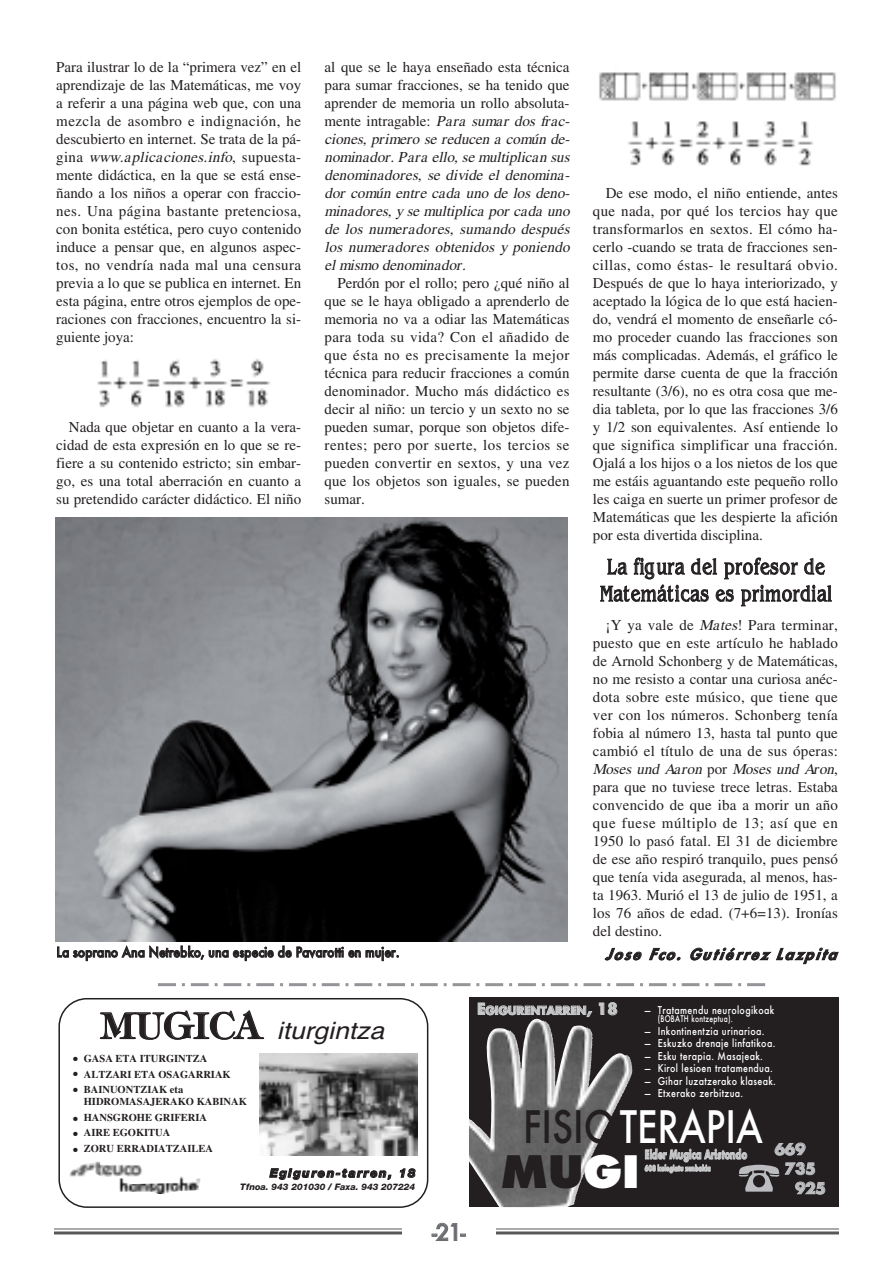
<style>
.page{position:relative;width:893px;height:1263px;background:#fff}
.page>*{position:absolute;margin:0;border:0;box-sizing:border-box;transform-origin:0 0}
.t1{font:500 43.5px/45px "Futura";color:#fff;scale:.83 1}
.t2{font:600 36px "Tiffany";color:#231f20}
.t3{font:italic 24px "Helvetica";color:#231f20;scale:1.1 1}
.t4{font:22.5px/27px "Benguiat";letter-spacing:.045em;color:#231f20;text-align:center;scale:.75 1}
.t5{font:500 22.5px "Futura";color:#6c6d70}
.t6{font:15px/18px "Times";color:#231f20;text-align:justify}
.t7{font:italic 15px/18px "Times";color:#231f20}
.t8{font:italic 800 15px "Futura";letter-spacing:.145em;color:#231f20}
.t9{font:700 15px/19.5px "Futura";letter-spacing:-.01em;color:#bcbdc0}
.t10{font:500 13.5px "Futura";letter-spacing:.005em;color:#231f20;scale:.9 1}
.t11{font:700 12px "Futura";letter-spacing:.01em;color:#c7c8ca;scale:.7 1}
.t12{font:italic 800 12px "Helvetica Neue";letter-spacing:.125em;color:#231f20}
.t13{font:700 11.25px "Futura";letter-spacing:-.01em;color:#c7c8ca}
.t14{font:500 10.5px "Futura";letter-spacing:.035em;color:#fff;scale:.85 1}
.t15{font:700 10.5px/11.9px "Times";color:#231f20}
.t16{font:italic 800 9px "Helvetica Neue";color:#231f20}
.t17{font:500 9px "Futura";letter-spacing:.035em;color:#fff;scale:.75 1}
.t18{font:700 7.5px "Futura";letter-spacing:-.005em;color:#c7c8ca;scale:.7 1}
.s1{font-style:italic}
.s2{font-style:normal}
.s3{font-size:15px}
.s4{color:#231f20}
.s5{font-weight:800;color:#231f20}
.s6{font-weight:800}
</style>
<div class="page">
<hr style="left:54px;top:1228px;width:785px;height:1px;background:#57585a">
<hr style="left:54px;top:1231px;width:785px;height:3px;background:#57585a">
<div style="left:402px;top:1212px;width:93px;height:45px;background:#fff"></div>
<img style="left:97px;top:359px;width:173px;height:49px">
<img style="left:55px;top:518px;width:513px;height:423px">
<svg style="left:58px;top:998px;width:370px;height:210px"></svg>
<img style="left:70px;top:1162px;width:73px;height:15px">
<img style="left:119px;top:1176px;width:81px;height:18px">
<svg style="left:469px;top:997px;width:370px;height:210px;background:#383536"></svg>
<img style="left:536px;top:1019px;width:57px;height:67px">
<svg style="left:181px;top:983px;width:561px;height:3px"></svg>
<hr style="left:158px;top:983px;width:18px;height:3px;background:#939598">
<hr style="left:747px;top:983px;width:18px;height:3px;background:#939598">
<img style="left:628px;top:121px;width:185px;height:45px">
<img style="left:599px;top:72px;width:237px;height:29px">
<svg style="left:738px;top:1165px;width:41px;height:27px"></svg>
<p class="t6" style="left:56px;top:60px;width:246px">Para ilustrar lo de la “primera vez” en el aprendizaje de las Matemáticas, me voy a referir a una página web que, con una mezcla de asombro e indignación, he descubierto en internet. Se trata de la pá&shy;g i n a <span class="s1">www.aplicaciones.info</span>, s u p u e s t a - mente didáctica, en la que se está ense&shy;ñando a los niños a operar con fraccio&shy;nes. Una página bastante pretenciosa, con bonita estética, pero cuyo contenido induce a pensar que, en algunos aspec&shy;tos, no vendría nada mal una censura previa a lo que se publica en internet. En esta página, entre otros ejemplos de ope&shy;raciones con fracciones, encuentro la si&shy;guiente joya:</p>
<p class="t6" style="left:56px;top:420px;width:246px;text-indent:13px">Nada que objetar en cuanto a la vera&shy;cidad de esta expresión en lo que se re&shy;fiere a su contenido estricto; sin embar&shy;go, es una total aberración en cuanto a su pretendido carácter didáctico. El niño</p>
<p class="t7" style="left:325px;top:60px;width:249px"><span class="s2">al que se le haya enseñado esta técnica para sumar fracciones, se ha tenido que aprender de memoria un rollo absoluta&shy;mente intragable:</span> Para sumar dos frac&shy;ciones, primero se reducen a común de&shy;nominador. Para ello, se multiplican sus denominadores, se divide el denomina&shy;dor común entre cada uno de los deno&shy;minadores, y se multiplica por cada uno de los numeradores, sumando después los numeradores obtenidos y poniendo el mismo denominador.</p>
<p class="t6" style="left:325px;top:276px;width:246px;text-indent:13px">Perdón por el rollo; pero ¿qué niño al que se le haya obligado a aprenderlo de memoria no va a odiar las Matemáticas para toda su vida? Con el añadido de que ésta no es precisamente la mejor técnica para reducir fracciones a común denominador. Mucho más didáctico es decir al niño: un tercio y un sexto no se pueden sumar, porque son objetos dife&shy;rentes; pero por suerte, los tercios se pueden convertir en sextos, y una vez que los objetos son iguales, se pueden sumar.</p>
<p class="t10" style="left:56px;top:944px;width:383px">La soprano Ana Netrebko, una especie de Pavarotti en mujer.</p>
<p class="t6" style="left:593px;top:186px;width:246px;text-indent:13px">De ese modo, el niño entiende, antes que nada, por qué los tercios hay que transformarlos en sextos. El cómo ha&shy;cerlo -cuando se trata de fracciones sen&shy;cillas, como éstas- le resultará obvio.<br>Después de que lo haya interiorizado, y aceptado la lógica de lo que está hacien&shy;do, vendrá el momento de enseñarle có&shy;mo proceder cuando las fracciones son más complicadas. Además, el gráfico le permite darse cuenta de que la fracción resultante (3/6), no es otra cosa que me&shy;dia tableta, por lo que las fracciones 3/6 y 1/2 son equivalentes. Así entiende lo que significa simplificar una fracción.<br>Ojalá a los hijos o a los nietos de los que me estáis aguantando este pequeño rollo les caiga en suerte un primer profesor de Matemáticas que les despierte la afición por esta divertida disciplina.</p>
<h3 class="t4" style="left:600px;top:553px;width:311px">La figura del profesor de<br>Matemáticas es primordial</h3>
<p class="t6" style="left:593px;top:618px;width:246px;text-indent:13px">¡Y ya vale de <span class="s1">Mates</span>! Para terminar, puesto que en este artículo he hablado de Arnold Schonberg y de Matemáticas, no me resisto a contar una curiosa anéc&shy;dota sobre este músico, que tiene que ver con los números. Schonberg tenía fobia al número 13, hasta tal punto que cambió el título de una de sus óperas:<br><span class="s1">Moses und Aaron</span> p o r <span class="s1">Moses und Aron</span>, para que no tuviese trece letras. Estaba convencido de que iba a morir un año que fuese múltiplo de 13; así que en 1950 lo pasó fatal. El 31 de diciembre de ese año respiró tranquilo, pues pensó que tenía vida asegurada, al menos, has&shy;ta 1963. Murió el 13 de julio de 1951, a los 76 años de edad. (7+6=13). Ironías del destino.</p>
<p class="t8" style="left:605px;top:947px;width:236px">Jose Fco. Gutiérrez Lazpita</p>
<h2 class="t2" style="left:100px;top:1005px;width:163px">MUGICA</h2>
<p class="t15" style="left:73px;top:1054px;width:136px">● GASA ETA ITURGINTZA</p>
<p class="t15" style="left:73px;top:1069px;width:159px">● ALTZARI ETA OSAGARRIAK</p>
<p class="t15" style="left:84px;top:1085px;width:165px;text-indent:-11px">● BAINUONTZIAK eta<br>HIDROMASAJERAKO KABINAK</p>
<p class="t15" style="left:73px;top:1112px;width:135px">● HANSGROHE GRIFERIA</p>
<p class="t15" style="left:73px;top:1128px;width:99px">● AIRE EGOKITUA</p>
<p class="t15" style="left:73px;top:1144px;width:141px">● ZORU ERRADIATZAILEA</p>
<h3 class="t3" style="left:277px;top:1017px;width:99px">iturgintza</h3>
<p class="t12" style="left:270px;top:1169px;width:147px">Egiguren-tarren, 18</p>
<p class="t16" style="left:240px;top:1183px;width:176px">Tfnoa. 943 201030 / Faxa. 943 207224</p>
<h3 class="t5" style="left:432px;top:1219px;width:35px">-21-</h3>
<p class="t13" style="left:477px;top:1005px;width:142px"><span class="s3">E</span>GIGURENTARREN<span class="s3">, 18</span></p>
<p class="t14" style="left:645px;top:1004px;width:153px">— Tratamendu neurologikoak</p>
<p class="t17" style="left:658px;top:1014px;width:102px">(BOBATH kontzeptua).</p>
<p class="t14" style="left:645px;top:1025px;width:142px">— Inkontinentzia urinarioa.</p>
<p class="t14" style="left:645px;top:1037px;width:155px">— Eskuzko drenaje linfatikoa.</p>
<p class="t14" style="left:645px;top:1050px;width:140px">— Esku terapia. Masajeak.</p>
<p class="t14" style="left:645px;top:1062px;width:152px">— Kirol lesioen tratamendua.</p>
<p class="t14" style="left:645px;top:1075px;width:156px">— Gihar luzatzerako klaseak.</p>
<p class="t14" style="left:645px;top:1087px;width:117px">— Etxerako zerbitzua.</p>
<h1 class="t1" style="left:501px;top:1105px;width:317px;text-indent:22px"><span class="s4">FISIO</span>TERAPIA<br><span class="s5">MU</span><span class="s6">GI</span></h1>
<p class="t11" style="left:645px;top:1149px;width:148px">Eider Mugica Aristondo</p>
<p class="t18" style="left:645px;top:1165px;width:96px">608 kolegiatu zenbakia</p>
<p class="t9" style="left:785px;top:1141px;width:32px;text-indent:-10px">669<br>735</p>
<p class="t9" style="left:795px;top:1180px;width:32px">925</p>
</div>
